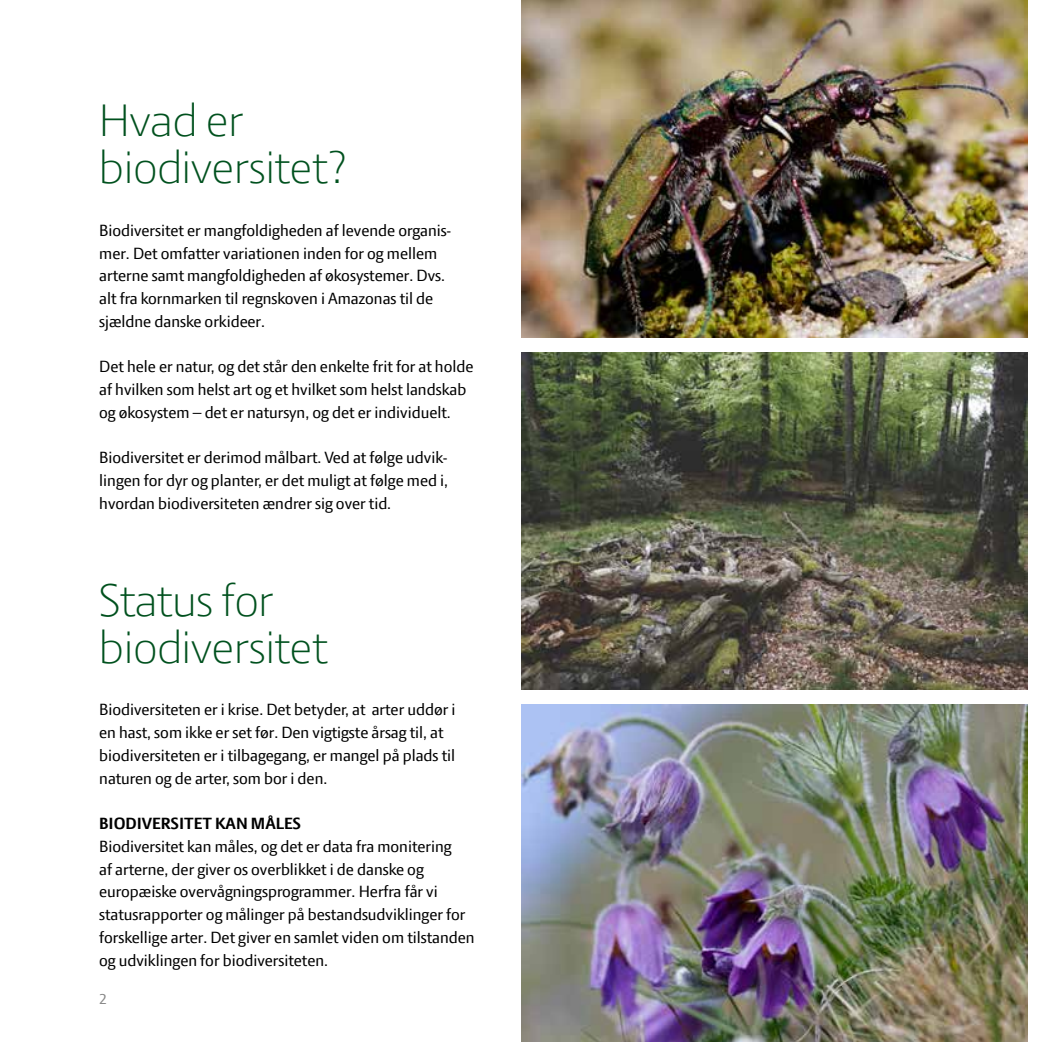
<style>
.page{position:relative;width:1042px;height:1042px;background:#fff}
.page>*{position:absolute;margin:0;border:0;box-sizing:border-box;transform-origin:0 0}
.t1{font:300 49px/47.2px "LF Press Sans";color:#00511e}
.t2{font:17.5px/22.8px "LF Press Sans";color:#000}
.t3{font:700 17.5px "LF Press Sans";color:#000}
.t4{font:15.75px "LF Press Sans";color:#878787}
</style>
<div class="page">
<img style="left:521px;top:352px;width:506px;height:338px">
<img style="left:521px;top:0;width:506px;height:337px">
<img style="left:521px;top:704px;width:506px;height:338px">
<h1 class="t1" style="left:99px;top:96px;width:249px">Hvad er biodiversitet?</h1>
<p class="t2" style="left:99px;top:218px;width:353px">Biodiversitet er mangfoldigheden af levende organis&shy;mer. Det omfatter variationen inden for og mellem arterne samt mangfoldigheden af økosystemer. Dvs. alt fra kornmarken til regnskoven i Amazonas til de sjældne danske orkideer.</p>
<p class="t2" style="left:99px;top:355px;width:376px">Det hele er natur, og det står den enkelte frit for at holde af hvilken som helst art og et hvilket som helst landskab og økosystem – det er natursyn, og det er individuelt.</p>
<p class="t2" style="left:99px;top:446px;width:350px;text-align:justify">Biodiversitet er derimod målbart. Ved at følge udvik&shy;lingen for dyr og planter, er det muligt at følge med i, hvordan biodiversiteten ændrer sig over tid.</p>
<h1 class="t1" style="left:99px;top:575px;width:230px">Status for biodiversitet</h1>
<p class="t2" style="left:99px;top:698px;width:358px">Biodiversiteten er i krise. Det betyder, at arter uddør i en hast, som ikke er set før. Den vigtigste årsag til, at biodiversiteten er i tilbagegang, er mangel på plads til naturen og de arter, som bor i den.</p>
<p class="t3" style="left:99px;top:813px;width:203px">BIODIVERSITET KAN MÅLES</p>
<p class="t2" style="left:99px;top:834px;width:377px">Biodiversitet kan måles, og det er data fra monitering<br>af arterne, der giver os overblikket i de danske og europæiske overvågningsprogrammer. Herfra får vi statusrapporter og målinger på bestandsudviklinger for forskellige arter. Det giver en samlet viden om tilstanden og udviklingen for biodiversiteten.</p>
<p class="t4" style="left:99px;top:990px;width:9px">2</p>
</div>
